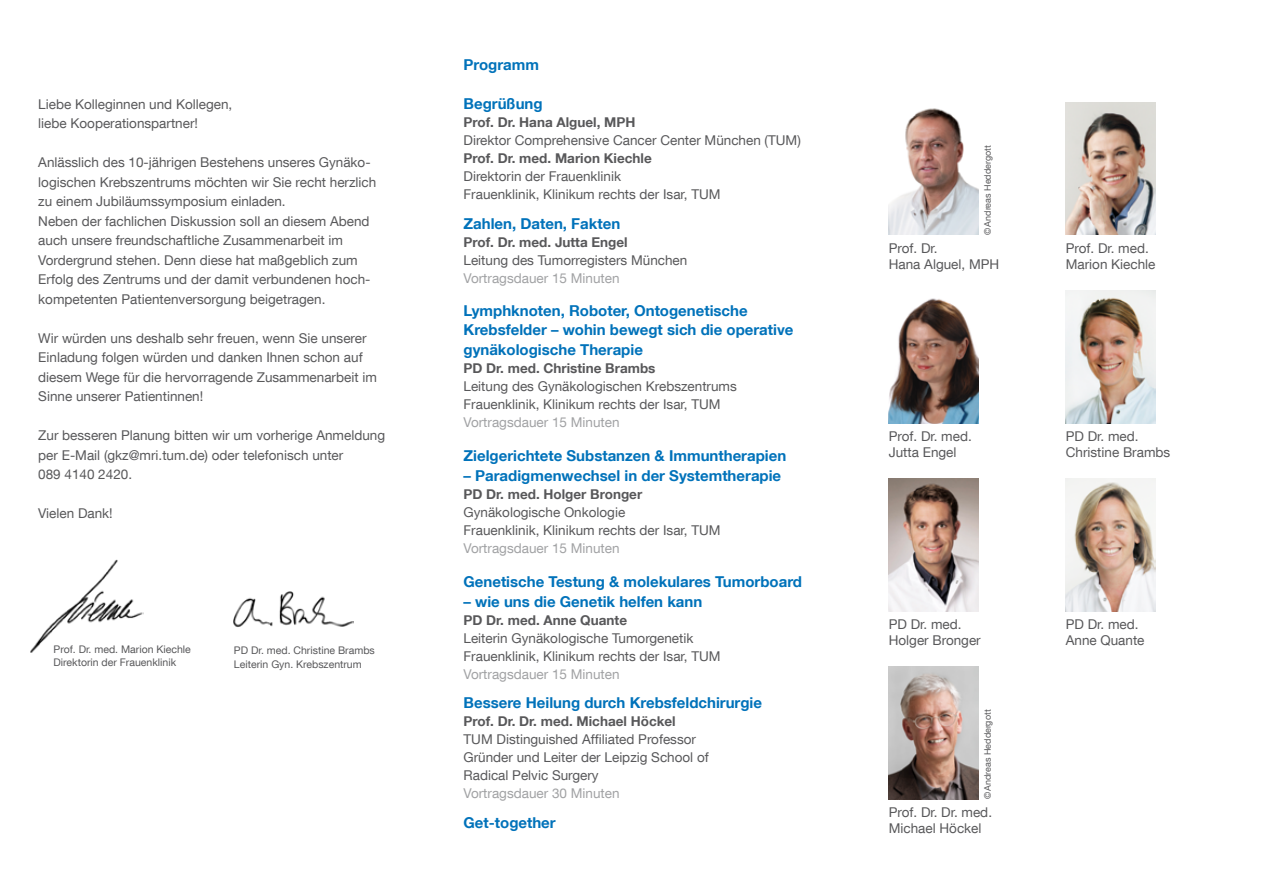
<style>
.page{position:relative;width:1263px;height:893px;background:#fff}
.page>*{position:absolute;margin:0;border:0;box-sizing:border-box;transform-origin:0 0}
.t1{font:700 15px/19.5px "TUM Neue Helvetica";color:#0072ba}
.t2{font:13.5px/19.5px "TUM Neue Helvetica";color:#58585a}
.t3{font:700 13.5px "TUM Neue Helvetica";color:#58585a}
.t4{font:13.5px "TUM Neue Helvetica";color:#a1a2a4}
.t5{font:10.5px/13.5px "TUM Neue Helvetica";color:#58585a}
.t6{font:9px "TUM Neue Helvetica";color:#58585a}
</style>
<div class="page">
<img style="left:233px;top:591px;width:120px;height:36px">
<img style="left:30px;top:559px;width:114px;height:94px">
<img style="left:1066px;top:291px;width:89px;height:132px">
<img style="left:889px;top:298px;width:89px;height:125px">
<img style="left:889px;top:479px;width:89px;height:132px">
<img style="left:1066px;top:479px;width:89px;height:132px">
<img style="left:889px;top:108px;width:89px;height:127px">
<img style="left:889px;top:667px;width:89px;height:132px">
<img style="left:1066px;top:103px;width:89px;height:132px">
<p class="t2" style="left:38px;top:94px;width:196px">Liebe Kolleginnen und Kollegen, liebe Kooperationspartner!</p>
<p class="t2" style="left:38px;top:152px;width:340px">Anlässlich des 10-jährigen Bestehens unseres Gynäko&shy;logischen Krebszentrums möchten wir Sie recht herzlich zu einem Jubiläumssymposium einladen.<br>Neben der fachlichen Diskussion soll an diesem Abend auch unsere freundschaftliche Zusammenarbeit im Vordergrund stehen. Denn diese hat maßgeblich zum Erfolg des Zentrums und der damit verbundenen hoch&shy;kompetenten Patientenversorgung beigetragen.</p>
<p class="t2" style="left:38px;top:328px;width:340px">Wir würden uns deshalb sehr freuen, wenn Sie unserer Einladung folgen würden und danken Ihnen schon auf diesem Wege für die hervorragende Zusammenarbeit im Sinne unserer Patientinnen!</p>
<p class="t2" style="left:38px;top:425px;width:348px">Zur besseren Planung bitten wir um vorherige Anmeldung per E-Mail (gkz@mri.tum.de) oder telefonisch unter<br>089 4140 2420.</p>
<p class="t2" style="left:38px;top:503px;width:76px">Vielen Dank!</p>
<p class="t5" style="left:54px;top:642px;width:139px">Prof. Dr. med. Marion Kiechle<br>Direktorin der Frauenklinik</p>
<p class="t5" style="left:234px;top:643px;width:142px">PD Dr. med. Christine Brambs<br>Leiterin Gyn. Krebszentrum</p>
<p class="t1" style="left:463px;top:54px;width:77px">Programm</p>
<p class="t1" style="left:463px;top:93px;width:81px">Begrüßung</p>
<p class="t3" style="left:463px;top:114px;width:174px">Prof. Dr. Hana Alguel, MPH</p>
<p class="t2" style="left:463px;top:130px;width:339px">Direktor Comprehensive Cancer Center München (TUM)</p>
<p class="t3" style="left:463px;top:150px;width:190px">Prof. Dr. med. Marion Kiechle</p>
<p class="t2" style="left:463px;top:167px;width:259px;line-height:18px">Direktorin der Frauenklinik<br>Frauenklinik, Klinikum rechts der Isar, TUM</p>
<p class="t1" style="left:463px;top:213px;width:158px">Zahlen, Daten, Fakten</p>
<p class="t3" style="left:463px;top:234px;width:166px">Prof. Dr. med. Jutta Engel</p>
<p class="t2" style="left:463px;top:250px;width:225px">Leitung des Tumorregisters München</p>
<p class="t4" style="left:463px;top:270px;width:158px">Vortragsdauer 15 Minuten</p>
<p class="t1" style="left:463px;top:300px;width:331px">Lymphknoten, Roboter, Ontogenetische<br>Krebsfelder – wohin bewegt sich die operative gynäkologische Therapie</p>
<p class="t3" style="left:463px;top:359px;width:193px">PD Dr. med. Christine Brambs</p>
<p class="t2" style="left:463px;top:377px;width:275px;line-height:18px">Leitung des Gynäkologischen Krebszentrums<br>Frauenklinik, Klinikum rechts der Isar, TUM</p>
<p class="t4" style="left:463px;top:414px;width:158px">Vortragsdauer 15 Minuten</p>
<p class="t1" style="left:463px;top:446px;width:324px">Zielgerichtete Substanzen &amp; Immuntherapien</p>
<p class="t1" style="left:463px;top:465px;width:319px">– Paradigmenwechsel in der Systemtherapie</p>
<p class="t3" style="left:463px;top:485px;width:180px">PD Dr. med. Holger Bronger</p>
<p class="t2" style="left:463px;top:503px;width:259px;line-height:18px">Gynäkologische Onkologie<br>Frauenklinik, Klinikum rechts der Isar, TUM</p>
<p class="t4" style="left:463px;top:539px;width:158px">Vortragsdauer 15 Minuten</p>
<p class="t1" style="left:463px;top:571px;width:340px">Genetische Testung &amp; molekulares Tumorboard</p>
<p class="t1" style="left:463px;top:591px;width:240px">– wie uns die Genetik helfen kann</p>
<p class="t3" style="left:463px;top:611px;width:165px">PD Dr. med. Anne Quante</p>
<p class="t2" style="left:463px;top:628px;width:259px;line-height:18px">Leiterin Gynäkologische Tumorgenetik<br>Frauenklinik, Klinikum rechts der Isar, TUM</p>
<p class="t4" style="left:463px;top:665px;width:158px">Vortragsdauer 15 Minuten</p>
<p class="t1" style="left:463px;top:693px;width:300px">Bessere Heilung durch Krebsfeldchirurgie</p>
<p class="t3" style="left:463px;top:713px;width:214px">Prof. Dr. Dr. med. Michael Höckel</p>
<p class="t2" style="left:463px;top:730px;width:247px;line-height:18px">TUM Distinguished Affiliated Professor<br>Gründer und Leiter der Leipzig School of<br>Radical Pelvic Surgery</p>
<p class="t4" style="left:463px;top:785px;width:158px">Vortragsdauer 30 Minuten</p>
<p class="t1" style="left:463px;top:813px;width:94px">Get-together</p>
<p class="t6" style="left:982px;top:235px;width:91px;rotate:-90deg">©Andreas Heddergott</p>
<p class="t2" style="left:889px;top:240px;width:112px;line-height:16.2px">Prof. Dr.<br>Hana Alguel, MPH</p>
<p class="t2" style="left:889px;top:428px;width:85px;line-height:16.2px">Prof. Dr. med.<br>Jutta Engel</p>
<p class="t2" style="left:1066px;top:240px;width:91px;line-height:16.2px">Prof. Dr. med.<br>Marion Kiechle</p>
<p class="t2" style="left:1066px;top:428px;width:106px;line-height:16.2px">PD Dr. med.<br>Christine Brambs</p>
<p class="t2" style="left:889px;top:616px;width:93px;line-height:16.2px">PD Dr. med.<br>Holger Bronger</p>
<p class="t2" style="left:1066px;top:616px;width:80px;line-height:16.2px">PD Dr. med.<br>Anne Quante</p>
<p class="t6" style="left:982px;top:799px;width:91px;rotate:-90deg">©Andreas Heddergott</p>
<p class="t2" style="left:889px;top:804px;width:105px;line-height:16.2px">Prof. Dr. Dr. med.<br>Michael Höckel</p>
</div>
